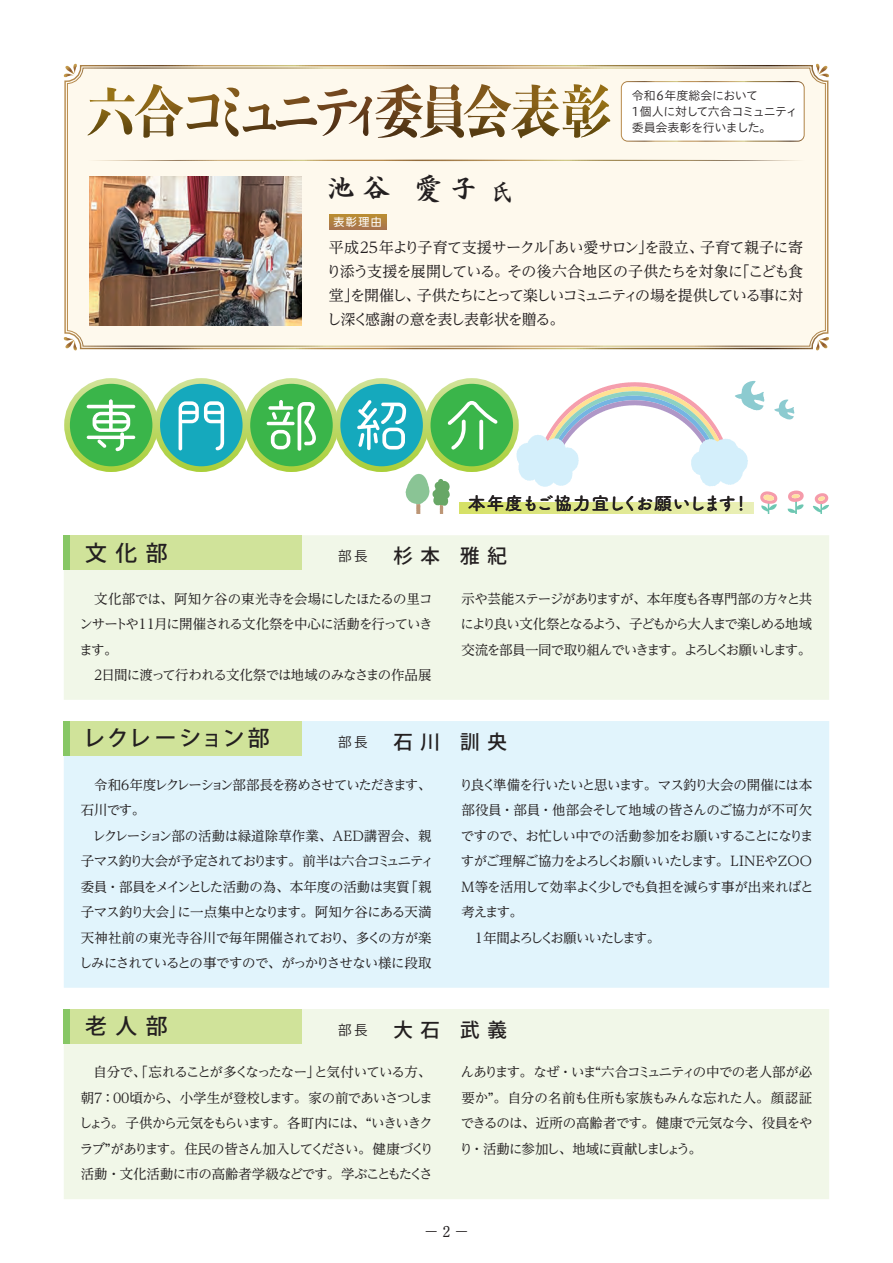
<style>
.page{position:relative;width:893px;height:1263px;background:#fff}
.page>*{position:absolute;margin:0;border:0;box-sizing:border-box;transform-origin:0 0}
.t1{font:55.8px "Kinuta Maru Maru GA Lr Std N R";letter-spacing:.62em;color:#fff}
.t2{font:700 28.5px "DFPAS Kai Sho CID";color:#231f20}
.t3{font:500 21.75px "Koz Go Pro";letter-spacing:.1em;color:#231f20}
.t4{font:500 21.75px "Koz Go Pro";letter-spacing:.16em;color:#231f20}
.t5{font:500 19.5px "Koz Go Pro";letter-spacing:.4em;color:#231f20}
.t6{font:700 18px "Tsuku A Rd Gothic";letter-spacing:-.09em;color:#231f20}
.t7{font:15px/24px "UD Reimin Pr 6 N";letter-spacing:-.085em;color:#231f20;text-align:justify}
.t8{font:700 15px "Futo Min A101 Pro";color:#231f20}
.t9{font:13.5px/25.5px "UD Reimin Pr 6 N";letter-spacing:-.07em;color:#231f20;text-align:justify}
.t10{font:13.5px/25.5px "UD Reimin Pr 6 N";letter-spacing:-.095em;color:#231f20}
.t11{font:13.5px "UD Reimin Pr 6 N";letter-spacing:-.13em;color:#231f20}
.t12{font:13.5px "UD Reimin Pr 6 N";letter-spacing:-.025em;color:#231f20}
.t13{font:13.5px "UD Reimin Pr 6 N";letter-spacing:-.125em;color:#231f20}
.t14{font:13.5px "Koz Go Pr 6 N";color:#231f20}
.t15{font:12px/15.8px "Hiragino UD Sans Std N W3";letter-spacing:-.03em;color:#231f20}
.t16{font:10.95px "UD Shin Go Pr 6";color:#fff}
</style>
<div class="page">
<div style="left:154px;top:378px;width:94px;height:94px;border:11px solid #fff;border-radius:50%"></div>
<div style="left:160px;top:384px;width:83px;height:82px;background:#15a9bd;border-radius:50%"></div>
<div style="left:244px;top:378px;width:94px;height:94px;border:11px solid #fff;border-radius:50%"></div>
<div style="left:250px;top:384px;width:83px;height:82px;background:#3ab54a;border-radius:50%"></div>
<div style="left:335px;top:378px;width:94px;height:94px;border:11px solid #fff;border-radius:50%"></div>
<div style="left:340px;top:384px;width:83px;height:82px;background:#15a9bd;border-radius:50%"></div>
<div style="left:425px;top:378px;width:94px;height:94px;border:11px solid #fff;border-radius:50%"></div>
<div style="left:430px;top:384px;width:83px;height:82px;background:#3ab54a;border-radius:50%"></div>
<div style="left:64px;top:378px;width:94px;height:94px;border:11px solid #fff;border-radius:50%"></div>
<div style="left:70px;top:384px;width:82px;height:82px;background:#3ab54a;border-radius:50%"></div>
<div style="left:459px;top:503px;width:294px;height:11px;background:#d8e26f"></div>
<svg style="left:406px;top:474px;width:44px;height:40px"></svg>
<svg style="left:813px;top:493px;width:16px;height:21px"></svg>
<svg style="left:516px;top:381px;width:288px;height:133px"></svg>
<svg style="left:64px;top:65px;width:765px;height:285px;background:#ceba9a"></svg>
<svg style="left:63px;top:64px;width:14px;height:14px"></svg>
<svg style="left:815px;top:64px;width:14px;height:14px"></svg>
<svg style="left:63px;top:337px;width:14px;height:14px"></svg>
<svg style="left:815px;top:337px;width:14px;height:14px"></svg>
<div style="left:67px;top:67px;width:759px;height:280px;background:#fef9ed"></div>
<svg style="left:87px;top:84px;width:132px;height:54px;background:#dfd3ba"></svg>
<svg style="left:225px;top:84px;width:385px;height:54px;background:#d4c6ae"></svg>
<div style="left:621px;top:82px;width:183px;height:59px;background:#fff;border-radius:6px"></div>
<div style="left:621px;top:81px;width:183px;height:61px;border:1px solid #fff;border-radius:6px"></div>
<svg style="left:87px;top:160px;width:719px;height:1px"></svg>
<img style="left:90px;top:176px;width:211px;height:150px">
<div style="left:329px;top:215px;width:57px;height:14px;background:#b18041"></div>
<div style="left:64px;top:535px;width:765px;height:165px;background:#f1f7e8"></div>
<div style="left:64px;top:535px;width:238px;height:34px;background:#d0e39a"></div>
<div style="left:64px;top:535px;width:6px;height:34px;background:#87c765"></div>
<div style="left:64px;top:1009px;width:765px;height:190px;background:#f1f7e8"></div>
<div style="left:64px;top:1009px;width:238px;height:34px;background:#d0e39a"></div>
<div style="left:64px;top:1009px;width:6px;height:34px;background:#87c765"></div>
<div style="left:64px;top:721px;width:765px;height:267px;background:#e1f4fc"></div>
<div style="left:64px;top:721px;width:238px;height:34px;background:#d0e39a"></div>
<div style="left:64px;top:721px;width:6px;height:34px;background:#87c765"></div>
<h2 class="t2" style="left:326px;top:174px;width:190px">池谷 愛子<sub>氏</sub></h2>
<p class="t16" style="left:334px;top:213px;width:50px">表彰理由</p>
<p class="t15" style="left:632px;top:87px;width:167px">令和6年度総会において<br>1個人に対して六合コミュニティ委員会表彰を行いました。</p>
<p class="t7" style="left:326px;top:235px;width:478px">平成25年より子育て支援サークル「あい愛サロン」を設立、子育て親子に寄り添う支援を展開している。その後六合地区の子供たちを対象に「こども食堂」を開催し、子供たちにとって楽しいコミュニティの場を提供している事に対し深く感謝の意を表し表彰状を贈る。</p>
<h1 class="t1" style="left:83px;top:390px;width:419px">専門部紹介</h1>
<h3 class="t6" style="left:468px;top:489px;width:284px">本年度もご協力宜しくお願いします！</h3>
<h3 class="t4" style="left:85px;top:539px;width:84px">文化部</h3>
<p class="t14" style="left:338px;top:549px;width:31px">部長</p>
<h3 class="t5" style="left:393px;top:544px;width:115px">杉本 雅紀</h3>
<p class="t9" style="left:80px;top:585px;width:355px;text-indent:15px">文化部では、阿知ケ谷の東光寺を会場にしたほたるの里コンサートや11月に開催される文化祭を中心に活動を行っていきます。</p>
<p class="t9" style="left:94px;top:662px;width:339px">2日間に渡って行われる文化祭では地域のみなさまの作品展</p>
<p class="t9" style="left:461px;top:585px;width:353px">示や芸能ステージがありますが、本年度も各専門部の方々と共により良い文化祭となるよう、子どもから大人まで楽しめる地域交流を部員一同で取り組んでいきます。よろしくお願いします。</p>
<h3 class="t3" style="left:83px;top:724px;width:188px">レクレーション部</h3>
<p class="t14" style="left:338px;top:734px;width:31px">部長</p>
<h3 class="t5" style="left:393px;top:730px;width:115px">石川 訓央</h3>
<p class="t10" style="left:81px;top:771px;width:352px;text-indent:14px">令和６年度レクレーション部部長を務めさせていただきます、石川です。</p>
<p class="t9" style="left:79px;top:822px;width:357px;text-align:left;text-indent:14px">レクレーション部の活動は緑道除草作業、ＡＥＤ講習会、親子マス釣り大会が予定されております。前半は六合コミュニティ委員・部員をメインとした活動の為、本年度の活動は実質「親子マス釣り大会」に一点集中となります。阿知ケ谷にある天満天神社前の東光寺谷川で毎年開催されており、多くの方が楽しみにされているとの事ですので、がっかりさせない様に段取</p>
<p class="t9" style="left:459px;top:771px;width:354px">り良く準備を行いたいと思います。マス釣り大会の開催には本</p>
<p class="t12" style="left:461px;top:799px;width:352px">部役員・部員・他部会そして地域の皆さんのご協力が不可欠</p>
<p class="t9" style="left:461px;top:822px;width:354px">ですので、お忙しい中での活動参加をお願いすることになりま</p>
<p class="t11" style="left:461px;top:850px;width:353px">すがご理解ご協力をよろしくお願いいたします。ＬＩＮＥやＺＯＯ</p>
<p class="t9" style="left:461px;top:873px;width:354px">Ｍ等を活用して効率よく少しでも負担を減らす事が出来ればと</p>
<p class="t9" style="left:461px;top:899px;width:63px">考えます。</p>
<p class="t13" style="left:475px;top:926px;width:187px">1年間よろしくお願いいたします。</p>
<h3 class="t4" style="left:85px;top:1012px;width:84px">老人部</h3>
<p class="t14" style="left:338px;top:1022px;width:31px">部長</p>
<h3 class="t5" style="left:393px;top:1017px;width:115px">大石 武義</h3>
<p class="t9" style="left:79px;top:1059px;width:356px;text-align:left;text-indent:15px">自分で、「忘れることが多くなったなー」と気付いている方、朝7：00頃から、小学生が登校します。家の前であいさつしましょう。子供から元気をもらいます。各町内には、“いきいきクラブ”があります。住民の皆さん加入してください。健康づくり活動・文化活動に市の高齢者学級などです。学ぶこともたくさ</p>
<p class="t9" style="left:459px;top:1059px;width:355px">んあります。なぜ・いま“六合コミュニティの中での老人部が必要か”。自分の名前も住所も家族もみんな忘れた人。顔認証できるのは、近所の高齢者です。健康で元気な今、役員をやり・活動に参加し、地域に貢献しましょう。</p>
<p class="t8" style="left:424px;top:1219px;width:47px">−2−</p>
</div>
